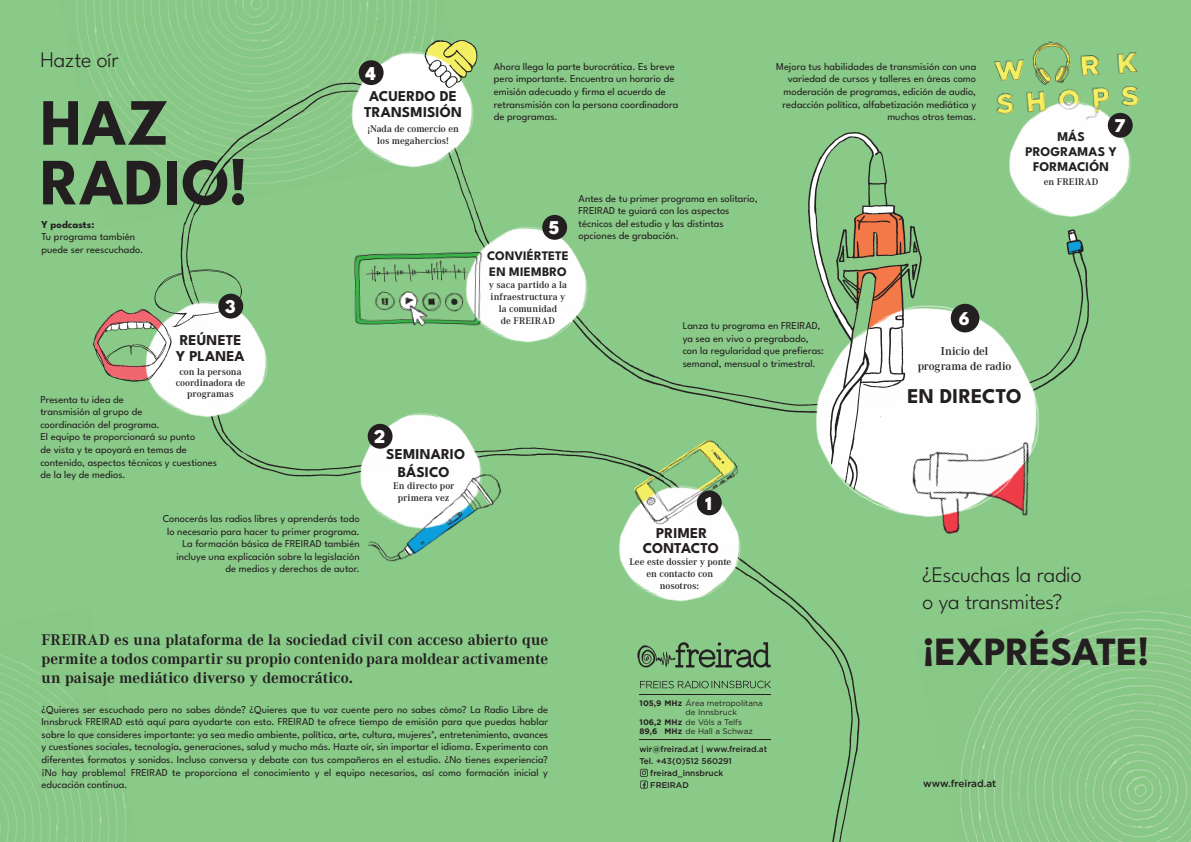
<style>
.page{position:relative;width:1191px;height:842px;background:#8aca88}
.page>*{position:absolute;margin:0;border:0;box-sizing:border-box;transform-origin:0 0}
.t1{font:700 66px/59.7px "League Spartan";color:#231f20}
.t2{font:700 40px "League Spartan";letter-spacing:-.01em;color:#231f20}
.t3{font:300 22.2px/26.9px "League Spartan";letter-spacing:-.015em;color:#231f20}
.t4{font:700 21px "League Spartan";letter-spacing:.005em;color:#231f20}
.t5{font:800 19.5px "League Spartan";color:#fff}
.t6{font:700 16px/19.2px "Corporate A";color:#231f20;text-align:justify}
.t7{font:700 15px/16px "League Spartan";letter-spacing:.01em;color:#231f20;text-align:center}
.t8{font:700 13.3px/15px "League Spartan";letter-spacing:.005em;color:#231f20;text-align:center}
.t9{font:700 13px/16px "League Spartan";letter-spacing:.015em;color:#231f20}
.t10{font:600 11.9px/14.3px "Corporate A";letter-spacing:-.005em;color:#231f20;text-align:center}
.t11{font:10.5px/12.6px "League Spartan";letter-spacing:.005em;color:#231f20}
.t12{font:700 10.5px "League Spartan";letter-spacing:.005em;color:#231f20}
.t13{font:600 10px/12px "Corporate A";letter-spacing:.005em;color:#231f20;text-align:center}
.t14{font:500 10px "Gotham";letter-spacing:-.005em;color:#231f20}
.t15{font:500 8.3px "Gotham";color:#231f20}
.t16{font:8px "Gotham";color:#231f20}
.s1{font-weight:700}
</style>
<div class="page">
<img style="left:76px;top:0;width:51px;height:19px">
<img style="left:134px;top:0;width:60px;height:5px">
<img style="left:201px;top:0;width:27px;height:11px">
<img style="left:76px;top:19px;width:5px;height:26px">
<img style="left:133px;top:5px;width:74px;height:6px">
<img style="left:235px;top:0;width:68px;height:11px">
<img style="left:309px;top:0;width:60px;height:10px">
<img style="left:376px;top:0;width:27px;height:11px">
<img style="left:341px;top:4px;width:46px;height:7px">
<img style="left:409px;top:0;width:27px;height:11px">
<img style="left:1158px;top:612px;width:33px;height:13px">
<img style="left:1158px;top:625px;width:33px;height:36px">
<img style="left:1158px;top:661px;width:33px;height:37px">
<img style="left:1158px;top:698px;width:33px;height:36px">
<img style="left:1158px;top:734px;width:33px;height:36px">
<img style="left:1158px;top:770px;width:33px;height:72px">
<img style="left:1158px;top:811px;width:12px;height:31px">
<img style="left:0;top:655px;width:30px;height:32px">
<img style="left:30px;top:668px;width:40px;height:46px">
<img style="left:0;top:687px;width:44px;height:34px">
<img style="left:0;top:721px;width:44px;height:33px">
<img style="left:44px;top:714px;width:37px;height:67px">
<img style="left:0;top:754px;width:58px;height:34px">
<img style="left:0;top:788px;width:57px;height:34px">
<img style="left:57px;top:781px;width:24px;height:61px">
<img style="left:0;top:822px;width:69px;height:20px">
<img style="left:81px;top:11px;width:1077px;height:831px">
<svg style="left:636px;top:642px;width:135px;height:26px"></svg>
<svg style="left:640px;top:681px;width:131px;height:7px"></svg>
<hr style="left:640px;top:694px;width:131px;height:1px;background:#231f20">
<hr style="left:640px;top:739px;width:131px;height:1px;background:#231f20">
<svg style="left:640px;top:769px;width:8px;height:20px"></svg>
<img style="left:601px;top:465px;width:160px;height:158px">
<img style="left:622px;top:426px;width:127px;height:111px">
<img style="left:342px;top:392px;width:160px;height:158px">
<img style="left:351px;top:445px;width:168px;height:149px">
<img style="left:351px;top:445px;width:166px;height:146px">
<div style="left:368px;top:424px;width:24px;height:25px;background:#231f20;border-radius:50%"></div>
<img style="left:448px;top:206px;width:160px;height:158px">
<div style="left:542px;top:215px;width:25px;height:25px;background:#231f20;border-radius:50%"></div>
<img style="left:991px;top:81px;width:160px;height:157px">
<img style="left:1080px;top:121px;width:27px;height:3px">
<img style="left:992px;top:44px;width:149px;height:77px">
<img style="left:1030px;top:40px;width:44px;height:49px">
<div style="left:1107px;top:113px;width:25px;height:25px;background:#231f20;border-radius:50%"></div>
<img style="left:128px;top:281px;width:160px;height:157px">
<img style="left:90px;top:264px;width:155px;height:124px">
<div style="left:218px;top:294px;width:25px;height:25px;background:#231f20;border-radius:50%"></div>
<img style="left:334px;top:31px;width:160px;height:157px">
<div style="left:359px;top:60px;width:24px;height:25px;background:#231f20;border-radius:50%"></div>
<img style="left:422px;top:38px;width:59px;height:52px">
<img style="left:782px;top:268px;width:293px;height:289px">
<img style="left:780px;top:97px;width:165px;height:427px">
<div style="left:950px;top:304px;width:29px;height:28px;background:#231f20;border-radius:50%"></div>
<img style="left:343px;top:241px;width:145px;height:93px">
<svg style="left:355px;top:253px;width:127px;height:73px"></svg>
<img style="left:407px;top:297px;width:31px;height:38px">
<svg style="left:633px;top:437px;width:106px;height:85px"></svg>
<img style="left:639px;top:461px;width:24px;height:24px">
<img style="left:176px;top:266px;width:20px;height:14px">
<img style="left:213px;top:159px;width:16px;height:27px">
<img style="left:887px;top:396px;width:174px;height:173px">
<h3 class="t3" style="left:40px;top:45px;width:80px">Hazte oír</h3>
<h1 class="t1" style="left:41px;top:87px;width:209px">HAZ<br>RADIO!</h1>
<p class="t12" style="left:41px;top:216px;width:54px">Y podcasts:</p>
<p class="t11" style="left:41px;top:230px;width:103px">Tu programa también puede ser reescuchado.</p>
<h3 class="t5" style="left:225px;top:291px;width:12px">3</h3>
<h3 class="t7" style="left:176px;top:331px;width:70px;text-align:left">REÚNETE<br>Y PLANEA</h3>
<p class="t13" style="left:176px;top:366px;width:71px;line-height:11px">con la persona coordinadora de programas</p>
<p class="t11" style="left:40px;top:392px;width:178px">Presenta tu idea de<br>transmisión al grupo de<br>coordinación del programa.<br>El equipo te proporcionará su punto<br>de vista y te apoyará en temas de contenido, aspectos técnicos y cuestiones de la ley de medios.</p>
<h3 class="t5" style="left:365px;top:57px;width:12px">4</h3>
<h3 class="t7" style="left:364px;top:87px;width:99px">ACUERDO DE<br>TRANSMISIÓN</h3>
<p class="t13" style="left:367px;top:123px;width:93px">¡Nada de comercio en los megahercios!</p>
<h3 class="t5" style="left:374px;top:421px;width:13px">2</h3>
<h3 class="t7" style="left:386px;top:444px;width:81px;line-height:18px">SEMINARIO<br>BÁSICO</h3>
<p class="t13" style="left:393px;top:480px;width:63px">En directo por primera vez</p>
<p class="t11" style="left:494px;top:59px;width:186px">Ahora llega la parte burocrática. Es breve pero importante. Encuentra un horario de emisión adecuado y firma el acuerdo de retransmisión con la persona coordinadora de programas.</p>
<p class="t11" style="left:776px;top:59px;width:201px;text-align:right">Mejora tus habilidades de transmisión con una variedad de cursos y talleres en áreas como moderación de programas, edición de audio, redacción política, alfabetización mediática y muchos otros temas.</p>
<h3 class="t5" style="left:549px;top:212px;width:12px">5</h3>
<p class="t11" style="left:578px;top:191px;width:180px">Antes de tu primer programa en solitario, FREIRAD te guiará con los aspectos técnicos del estudio y las distintas opciones de grabación.</p>
<h3 class="t5" style="left:1114px;top:110px;width:12px">7</h3>
<p class="t8" style="left:1025px;top:128px;width:93px">MÁS<br>PROGRAMAS Y<br>FORMACIÓN</p>
<p class="t13" style="left:1044px;top:175px;width:56px">en FREIRAD</p>
<p class="t9" style="left:487px;top:247px;width:83px">CONVIÉRTETE<br>EN MIEMBRO</p>
<p class="t13" style="left:489px;top:279px;width:80px">y saca partido a la infraestructura y la comunidad<br>de FREIRAD</p>
<p class="t11" style="left:682px;top:318px;width:143px">Lanza tu programa en FREIRAD, ya sea en vivo o pregrabado, con la regularidad que prefieras: semanal, mensual o trimestral.</p>
<h3 class="t5" style="left:705px;top:488px;width:8px">1</h3>
<h3 class="t5" style="left:958px;top:303px;width:13px">6</h3>
<p class="t10" style="left:917px;top:344px;width:95px">Inicio del programa de radio</p>
<h3 class="t4" style="left:907px;top:379px;width:116px">EN DIRECTO</h3>
<p class="t11" style="left:163px;top:511px;width:198px;text-align:right">Conocerás las radios libres y aprenderás todo lo necesario para hacer tu primer programa.<br>La formación básica de FREIRAD también incluye una explicación sobre la legislación<br>de medios y derechos de autor.</p>
<h3 class="t6" style="left:41px;top:629px;width:508px">FREIRAD es una plataforma de la sociedad civil con acceso abierto que permite a todos compartir su propio contenido para moldear activamente un paisaje mediático diverso y democrático.</h3>
<p class="t11" style="left:41px;top:702px;width:508px;text-align:justify">¿Quieres ser escuchado pero no sabes dónde? ¿Quieres que tu voz cuente pero no sabes cómo? La Radio Libre de Innsbruck FREIRAD está aquí para ayudarte con esto. FREIRAD te ofrece tiempo de emisión para que puedas hablar sobre lo que consideres importante: ya sea medio ambiente, política, arte, cultura, mujeres*, entretenimiento, avances y cuestiones sociales, tecnología, generaciones, salud y mucho más. Hazte oír, sin importar el idioma. Experimenta con diferentes formatos y sonidos. Incluso conversa y debate con tus compañeros en el estudio. ¿No tienes experiencia? ¡No hay problema! FREIRAD te proporciona el conocimiento y el equipo necesarios, así como formación inicial y educación continua.</p>
<h3 class="t7" style="left:642px;top:524px;width:78px;line-height:15px">PRIMER<br>CONTACTO</h3>
<p class="t13" style="left:629px;top:555px;width:103px">Lee este dossier y ponte en contacto con nosotros:</p>
<p class="t16" style="left:639px;top:698px;width:125px"><span class="s1">105,9 MHz</span> Área metropolitana</p>
<p class="t16" style="left:685px;top:707px;width:53px">de Innsbruck</p>
<p class="t16" style="left:639px;top:717px;width:104px"><span class="s1">106,2 MHz</span> de Völs a Telfs</p>
<p class="t16" style="left:639px;top:726px;width:115px"><span class="s1">89,6 MHz</span> de Hall a Schwaz</p>
<p class="t15" style="left:639px;top:743px;width:129px">wir@freirad.at | www.freirad.at</p>
<p class="t15" style="left:639px;top:755px;width:94px">Tel. +43(0)512 560291</p>
<p class="t15" style="left:650px;top:767px;width:75px">freirad_innsbruck</p>
<p class="t15" style="left:650px;top:779px;width:40px">FREIRAD</p>
<h3 class="t3" style="left:922px;top:559px;width:161px">¿Escuchas la radio o ya transmites?</h3>
<h2 class="t2" style="left:922px;top:620px;width:228px">¡EXPRÉSATE!</h2>
<p class="t14" style="left:923px;top:777px;width:75px">www.freirad.at</p>
</div>
